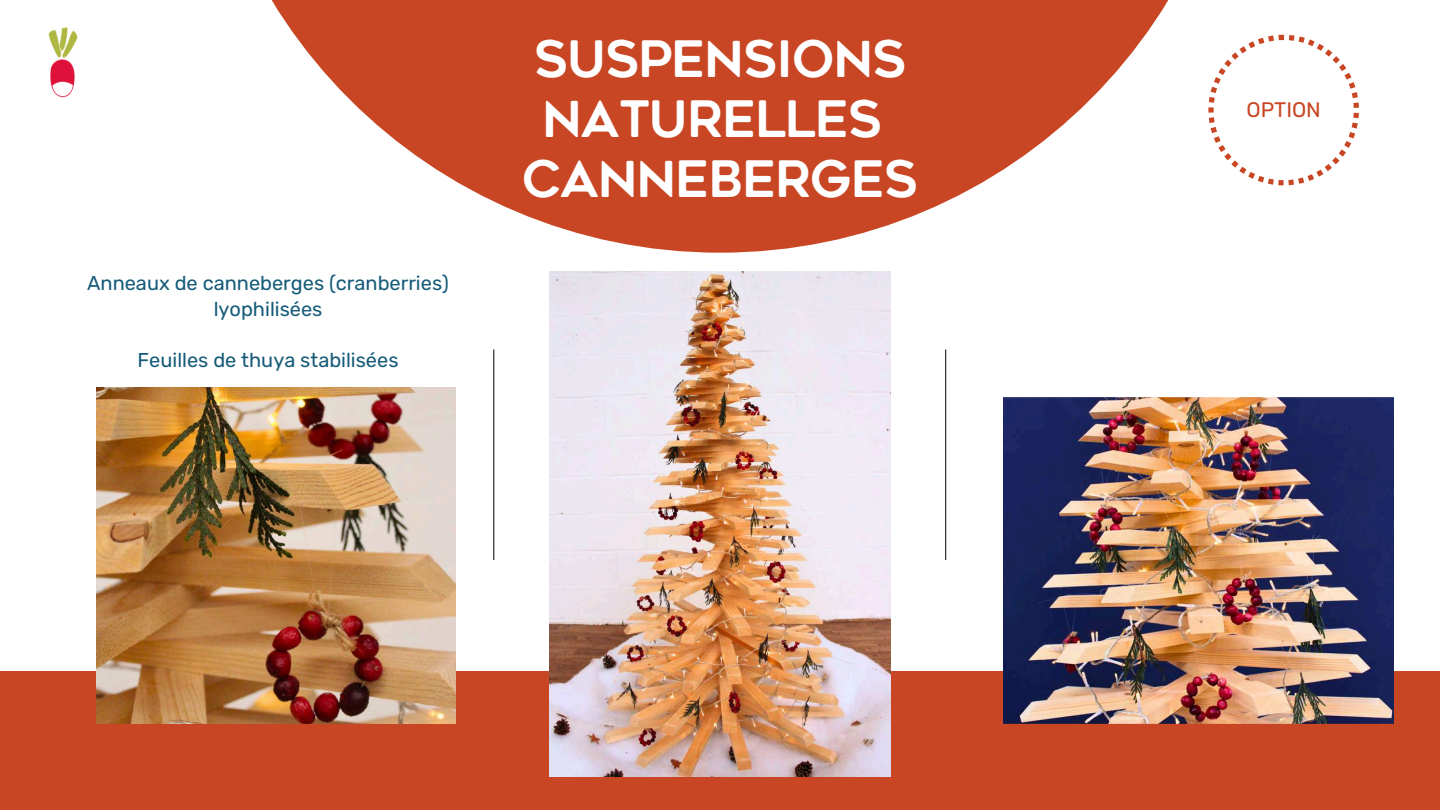
<style>
.page{position:relative;width:1440px;height:810px;background:#fff}
.page>*{position:absolute;margin:0;border:0;box-sizing:border-box;transform-origin:0 0}
.t1{font:50px/60px "Geometos Rounded";letter-spacing:-.02em;color:#fff;text-align:center}
.t2{font:21px "Rubik";color:#c84623}
.t3{font:20px/25.5px "Rubik";color:#155b78;text-align:center}
</style>
<div class="page">
<svg style="left:271px;top:0;width:898px;height:253px;fill:#c84623"></svg>
<div style="left:0;top:671px;width:1440px;height:139px;background:#c84623"></div>
<hr style="left:493px;top:350px;width:1px;height:210px;background:#000">
<hr style="left:945px;top:350px;width:1px;height:210px;background:#000">
<img style="left:96px;top:388px;width:360px;height:335px">
<img style="left:1003px;top:397px;width:391px;height:326px">
<img style="left:48px;top:27px;width:30px;height:71px">
<img style="left:550px;top:272px;width:340px;height:505px">
<svg style="left:1208px;top:35px;width:151px;height:150px"></svg>
<p class="t3" style="left:87px;top:271px;width:363px">Anneaux de canneberges (cranberries) lyophilisées</p>
<p class="t3" style="left:138px;top:347px;width:262px">Feuilles de thuya stabilisées</p>
<h1 class="t1" style="left:522px;top:34px;width:397px">SUSPENSIONS<br>NATURELLES<br>CANNEBERGES</h1>
<p class="t2" style="left:1246px;top:97px;width:76px">OPTION</p>
</div>
